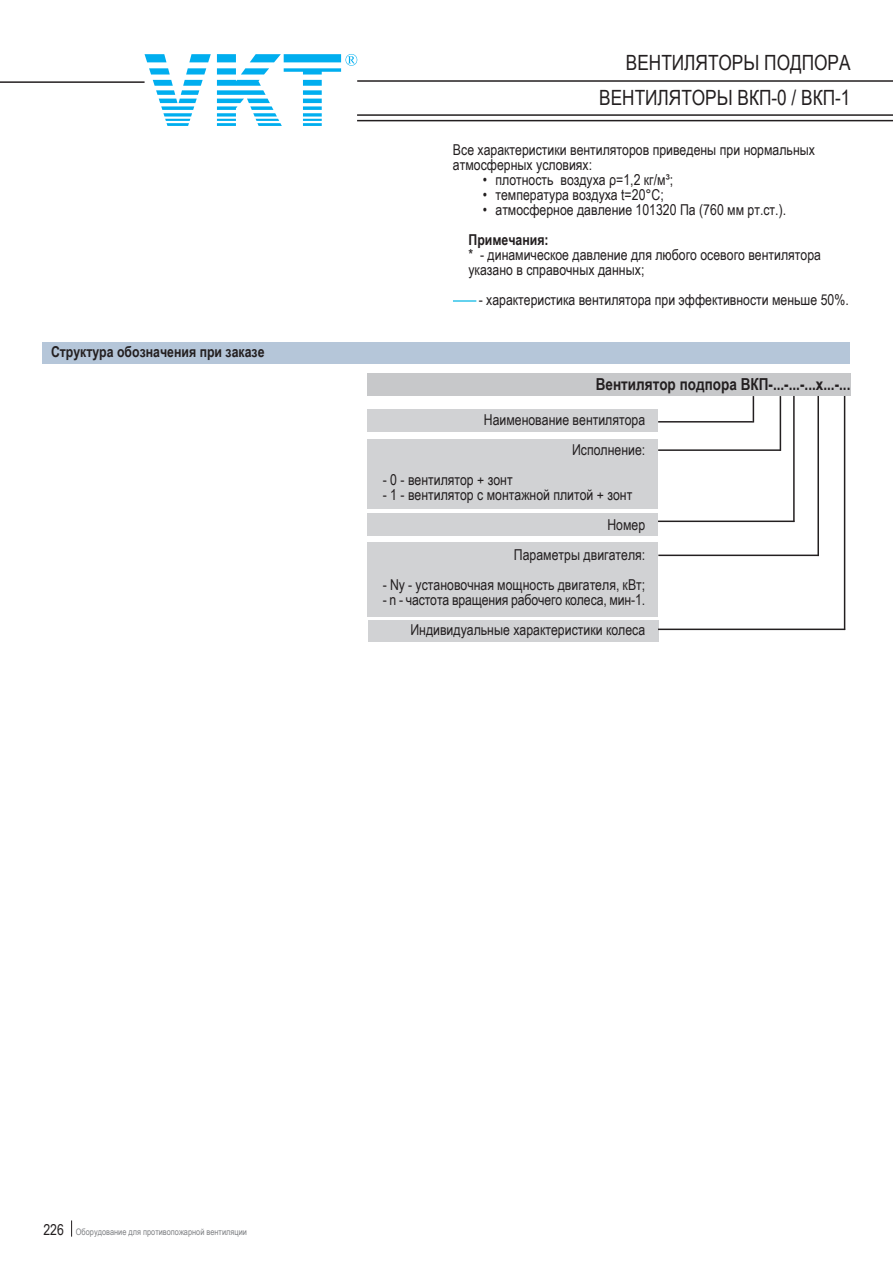
<style>
.page{position:relative;width:893px;height:1263px;background:#fff}
.page>*{position:absolute;margin:0;border:0;box-sizing:border-box;transform-origin:0 0}
.t1{font:21px "Arial Narrow";color:#231f20}
.t2{font:700 16.5px "Arial Narrow";color:#231f20}
.t3{font:15px/15px "Arial Narrow";color:#231f20}
.t4{font:700 15px "Arial Narrow";color:#231f20}
.t5{font:9px "Arial Narrow";color:#808285}
.s1{font-size:15px;color:#231f20}
</style>
<div class="page">
<svg style="left:145px;top:54px;width:212px;height:72px"></svg>
<hr style="left:357px;top:80px;width:536px;height:2px;background:#231f20">
<hr style="left:0;top:81px;width:145px;height:2px;background:#231f20">
<hr style="left:357px;top:120px;width:536px;height:1px;background:#231f20">
<hr style="left:357px;top:114px;width:536px;height:2px;background:#231f20">
<svg style="left:71px;top:1220px;width:1px;height:16px"></svg>
<hr style="left:453px;top:300px;width:23px;height:2px;background:#31c3e9">
<div style="left:368px;top:620px;width:290px;height:22px;background:#d1d2d4"></div>
<div style="left:43px;top:342px;width:807px;height:21px;background:#b5c6d9"></div>
<div style="left:367px;top:373px;width:483px;height:23px;background:#c7c8ca"></div>
<div style="left:367px;top:409px;width:291px;height:23px;background:#d1d2d4"></div>
<div style="left:367px;top:439px;width:291px;height:69px;background:#d1d2d4"></div>
<div style="left:367px;top:513px;width:291px;height:23px;background:#d1d2d4"></div>
<div style="left:367px;top:542px;width:291px;height:74px;background:#d1d2d4"></div>
<hr style="left:658px;top:521px;width:136px;height:1px;background:#231f20">
<hr style="left:793px;top:396px;width:2px;height:126px;background:#231f20">
<hr style="left:658px;top:555px;width:161px;height:1px;background:#231f20">
<hr style="left:817px;top:396px;width:2px;height:160px;background:#231f20">
<hr style="left:658px;top:629px;width:187px;height:1px;background:#231f20">
<hr style="left:844px;top:396px;width:1px;height:234px;background:#231f20">
<hr style="left:658px;top:449px;width:123px;height:2px;background:#231f20">
<hr style="left:780px;top:396px;width:1px;height:55px;background:#231f20">
<hr style="left:658px;top:421px;width:95px;height:2px;background:#231f20">
<svg style="left:753px;top:396px;width:1px;height:26px"></svg>
<p class="t4" style="left:51px;top:340px;width:215px">Структура обозначения при заказе</p>
<h1 class="t1" style="left:626px;top:48px;width:226px">ВЕНТИЛЯТОРЫ ПОДПОРА</h1>
<h1 class="t1" style="left:599px;top:82px;width:253px">ВЕНТИЛЯТОРЫ ВКП-0 / ВКП-1</h1>
<p class="t3" style="left:453px;top:142px;width:364px">Все характеристики вентиляторов приведены при нормальных атмосферных условиях:</p>
<p class="t3" style="left:483px;top:172px;width:192px">• плотность воздуха ρ=1,2 кг/м³;</p>
<p class="t3" style="left:483px;top:187px;width:183px">• температура воздуха t=20°С;</p>
<p class="t3" style="left:483px;top:202px;width:305px">• атмосферное давление 101320 Па (760 мм рт.ст.).</p>
<p class="t4" style="left:468px;top:228px;width:82px">Примечания:</p>
<p class="t3" style="left:468px;top:247px;width:354px">* - динамическое давление для любого осевого вентилятора указано в справочных данных;</p>
<p class="t3" style="left:479px;top:292px;width:371px">- характеристика вентилятора при эффективности меньше 50%.</p>
<p class="t2" style="left:596px;top:372px;width:256px">Вентилятор подпора ВКП-...-...-...х...-...</p>
<p class="t3" style="left:484px;top:412px;width:163px">Наименование вентилятора</p>
<p class="t3" style="left:572px;top:442px;width:75px">Исполнение:</p>
<p class="t3" style="left:383px;top:472px;width:132px">- 0 - вентилятор + зонт</p>
<p class="t3" style="left:383px;top:487px;width:251px">- 1 - вентилятор с монтажной плитой + зонт</p>
<p class="t3" style="left:607px;top:517px;width:39px">Номер</p>
<p class="t3" style="left:514px;top:547px;width:133px">Параметры двигателя:</p>
<p class="t3" style="left:383px;top:577px;width:264px">- Ny - установочная мощность двигателя, кВт;</p>
<p class="t3" style="left:383px;top:592px;width:264px">- n - частота вращения рабочего колеса, мин-1.</p>
<p class="t3" style="left:410px;top:622px;width:236px">Индивидуальные характеристики колеса</p>
<p class="t5" style="left:43px;top:1225px;width:205px"><span class="s1">226</span> Оборудование для противопожарной вентиляции</p>
</div>
